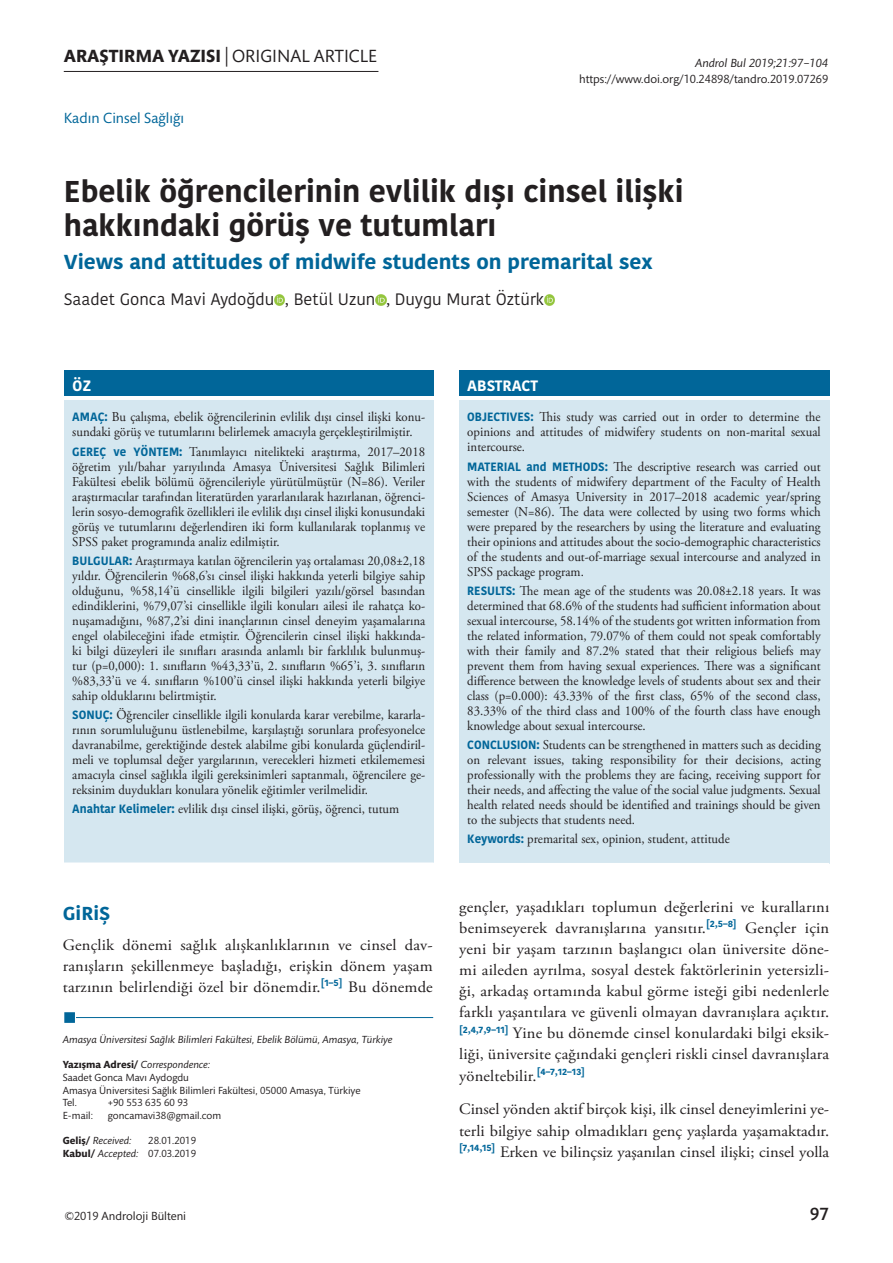
<style>
.page{position:relative;width:893px;height:1263px;background:#fff}
.page>*{position:absolute;margin:0;border:0;box-sizing:border-box;transform-origin:0 0}
.t1{font:700 30px/34.5px "Kohinoor Devanagari";color:#231f20}
.t2{font:700 20.1px "Kohinoor Devanagari";color:#016699;scale:1.04 1}
.t3{font:700 18.75px "Kohinoor Devanagari";color:#016699;scale:1.04 1}
.t4{font:18px "Mundo Sans Std";color:#231f20}
.t5{font:500 18px "Mundo Sans Std";color:#231f20}
.t6{font:16.5px "Kohinoor Devanagari";color:#231f20}
.t7{font:15.9px/21.1px "Adobe Garamond Pro";letter-spacing:.01em;color:#231f20;text-align:justify;scale:1.04 1}
.t8{font:15px "Mundo Sans Std";color:#016699}
.t9{font:700 15px "Kohinoor Devanagari";color:#fff}
.t10{font:13.5px/15px "Adobe Garamond Pro";color:#231f20;text-align:justify;scale:.95 1}
.t11{font:12px "Mundo Sans Std";color:#231f20}
.t12{font:italic 12px "Mundo Sans Std";color:#231f20}
.t13{font:10.5px/12.6px "Mundo Sans Std";color:#231f20}
.t14{font:italic 10.5px "Mundo Sans Std";color:#231f20}
.s1{font-weight:700}
.s2{font-family:"Kohinoor Devanagari";font-weight:700;font-size:12px;color:#016699}
.s3{font-style:italic}
.s4{font-weight:700;font-style:normal}
</style>
<div class="page">
<svg style="left:274px;top:295px;width:11px;height:10px"></svg>
<svg style="left:375px;top:295px;width:11px;height:10px"></svg>
<svg style="left:544px;top:295px;width:11px;height:10px"></svg>
<div style="left:459px;top:371px;width:370px;height:25px;background:#016699"></div>
<div style="left:459px;top:400px;width:370px;height:464px;background:#d5e7f0"></div>
<hr style="left:459px;top:863px;width:370px;height:1px;background:#fff">
<div style="left:64px;top:371px;width:370px;height:25px;background:#016699"></div>
<div style="left:64px;top:400px;width:370px;height:463px;background:#d5e7f0"></div>
<hr style="left:64px;top:862px;width:370px;height:2px;background:#fff">
<hr style="left:64px;top:71px;width:314px;height:1px;background:#231f20">
<div style="left:64px;top:1012px;width:11px;height:11px;background:#016699;border:2px solid #016699"></div>
<hr style="left:76px;top:1017px;width:357px;height:1px;background:#016699">
<h3 class="t4" style="left:64px;top:46px;width:315px"><span class="s1">ARAŞTIRMA YAZISI</span> | ORIGINAL ARTICLE</h3>
<p class="t8" style="left:64px;top:110px;width:122px">Kadın Cinsel Sağlığı</p>
<p class="t12" style="left:695px;top:56px;width:135px">Androl Bul 2019;21:97−104</p>
<p class="t11" style="left:579px;top:73px;width:250px">https://www.doi.org/10.24898/tandro.2019.07269</p>
<h1 class="t1" style="left:64px;top:173px;width:621px">Ebelik öğrencilerinin evlilik dışı cinsel ilişki hakkındaki görüş ve tutumları</h1>
<h2 class="t2" style="left:64px;top:244px;width:568px">Views and attitudes of midwife students on premarital sex</h2>
<p class="t6" style="left:64px;top:290px;width:482px">Saadet Gonca Mavi Aydoğdu , Betül Uzun , Duygu Murat Öztürk</p>
<p class="t9" style="left:72px;top:372px;width:20px">ÖZ</p>
<p class="t10" style="left:72px;top:410px;width:373px"><span class="s2">AMAÇ:</span> Bu çalışma, ebelik öğrencilerinin evlilik dışı cinsel ilişki konu&shy;sundaki görüş ve tutumlarını belirlemek amacıyla gerçekleştirilmiştir.</p>
<p class="t10" style="left:72px;top:444px;width:373px"><span class="s2">GEREÇ ve YÖNTEM:</span> Tanımlayıcı nitelikteki araştırma, 2017–2018 öğretim yılı/bahar yarıyılında Amasya Üniversitesi Sağlık Bilimleri Fakültesi ebelik bölümü öğrencileriyle yürütülmüştür (N=86). Veriler araştırmacılar tarafından literatürden yararlanılarak hazırlanan, öğrenci&shy;lerin sosyo-demografik özellikleri ile evlilik dışı cinsel ilişki konusundaki görüş ve tutumlarını değerlendiren iki form kullanılarak toplanmış ve SPSS paket programında analiz edilmiştir.</p>
<p class="t10" style="left:72px;top:554px;width:373px"><span class="s2">BULGULAR:</span> Araştırmaya katılan öğrencilerin yaş ortalaması 20,08±2,18 yıldır. Öğrencilerin %68,6’sı cinsel ilişki hakkında yeterli bilgiye sahip olduğunu, %58,14’ü cinsellikle ilgili bilgileri yazılı/görsel basından edindiklerini, %79,07’si cinsellikle ilgili konuları ailesi ile rahatça ko&shy;nuşamadığını, %87,2’si dini inançlarının cinsel deneyim yaşamalarına engel olabileceğini ifade etmiştir. Öğrencilerin cinsel ilişki hakkında&shy;ki bilgi düzeyleri ile sınıfları arasında anlamlı bir farklılık bulunmuş&shy;tur (p=0,000): 1. sınıfların %43,33’ü, 2. sınıfların %65’i, 3. sınıfların %83,33’ü ve 4. sınıfların %100’ü cinsel ilişki hakkında yeterli bilgiye sahip olduklarını belirtmiştir.</p>
<p class="t10" style="left:72px;top:708px;width:373px"><span class="s2">SONUÇ:</span> Öğrenciler cinsellikle ilgili konularda karar verebilme, kararla&shy;rının sorumluluğunu üstlenebilme, karşılaştığı sorunlara profesyonelce davranabilme, gerektiğinde destek alabilme gibi konularda güçlendiril&shy;meli ve toplumsal değer yargılarının, verecekleri hizmeti etkilememesi amacıyla cinsel sağlıkla ilgili gereksinimleri saptanmalı, öğrencilere ge&shy;reksinim duydukları konulara yönelik eğitimler verilmelidir.</p>
<p class="t10" style="left:72px;top:802px;width:346px"><span class="s2">Anahtar Kelimeler:</span> evlilik dışı cinsel ilişki, görüş, öğrenci, tutum</p>
<h3 class="t3" style="left:63px;top:897px;width:47px">GiRiŞ</h3>
<p class="t7" style="left:63px;top:934px;width:357px">Gençlik dönemi sağlık alışkanlıklarının ve cinsel dav&shy;ranışların şekillenmeye başladığı, erişkin dönem yaşam tarzının belirlendiği özel bir dönemdir.<sup>[1–5]</sup> Bu dönemde</p>
<p class="t14" style="left:63px;top:1034px;width:331px">Amasya Üniversitesi Sağlık Bilimleri Fakültesi, Ebelik Bölümü, Amasya, Türkiye</p>
<p class="t13" style="left:63px;top:1059px;width:299px"><span class="s1">Yazışma Adresi/</span> <span class="s3">Correspondence:<br></span>Saadet Gonca Mavı Aydogdu<br>Amasya Üniversitesi Sağlık Bilimleri Fakültesi, 05000 Amasya, Türkiye Tel.</p>
<p class="t13" style="left:108px;top:1097px;width:82px">+90 553 635 60 93</p>
<p class="t13" style="left:63px;top:1109px;width:32px">E-mail:</p>
<p class="t13" style="left:108px;top:1109px;width:115px">goncamavi38@gmail.com</p>
<p class="t14" style="left:63px;top:1135px;width:70px"><span class="s4">Geliş/</span> Received:</p>
<p class="t13" style="left:63px;top:1134px;width:135px;text-align:right">28.01.2019<br><span class="s1">Kabul/</span> <span class="s3">Accepted:</span> 07.03.2019</p>
<p class="t9" style="left:467px;top:372px;width:72px">ABSTRACT</p>
<p class="t10" style="left:467px;top:410px;width:373px"><span class="s2">OBJECTIVES:</span> This study was carried out in order to determine the opinions and attitudes of midwifery students on non-marital sexual intercourse.</p>
<p class="t10" style="left:467px;top:459px;width:374px"><span class="s2">MATERIAL and METHODS:</span> The descriptive research was carried out with the students of midwifery department of the Faculty of Health Sciences of Amasya University in 2017–2018 academic year/spring semester (N=86). The data were collected by using two forms which were prepared by the researchers by using the literature and evaluating their opinions and attitudes about the socio-demographic characteristics of the students and out-of-marriage sexual intercourse and analyzed in SPSS package program.</p>
<p class="t10" style="left:467px;top:584px;width:374px"><span class="s2">RESULTS:</span> The mean age of the students was 20.08±2.18 years. It was determined that 68.6% of the students had sufficient information about sexual intercourse, 58.14% of the students got written information from the related information, 79.07% of them could not speak comfortably with their family and 87.2% stated that their religious beliefs may prevent them from having sexual experiences. There was a significant difference between the knowledge levels of students about sex and their class (p=0.000): 43.33% of the first class, 65% of the second class, 83.33% of the third class and 100% of the fourth class have enough knowledge about sexual intercourse.</p>
<p class="t10" style="left:467px;top:738px;width:374px"><span class="s2">CONCLUSION:</span> Students can be strengthened in matters such as deciding on relevant issues, taking responsibility for their decisions, acting professionally with the problems they are facing, receiving support for their needs, and affecting the value of the social value judgments. Sexual health related needs should be identified and trainings should be given to the subjects that students need.</p>
<p class="t10" style="left:467px;top:832px;width:278px"><span class="s2">Keywords:</span> premarital sex, opinion, student, attitude</p>
<p class="t7" style="left:459px;top:896px;width:357px">gençler, yaşadıkları toplumun değerlerini ve kurallarını benimseyerek davranışlarına yansıtır.<sup>[2,5–8]</sup> Gençler için yeni bir yaşam tarzının başlangıcı olan üniversite döne&shy;mi aileden ayrılma, sosyal destek faktörlerinin yetersizli&shy;ği, arkadaş ortamında kabul görme isteği gibi nedenlerle farklı yaşantılara ve güvenli olmayan davranışlara açıktır. <sup>[2,4,7,9–11]</sup> Yine bu dönemde cinsel konulardaki bilgi eksik&shy;liği, üniversite çağındaki gençleri riskli cinsel davranışlara yöneltebilir.<sup>[4–7,12–13]</sup></p>
<p class="t7" style="left:459px;top:1099px;width:357px">Cinsel yönden aktif birçok kişi, ilk cinsel deneyimlerini ye&shy;terli bilgiye sahip olmadıkları genç yaşlarda yaşamaktadır. <sup>[7,14,15]</sup> Erken ve bilinçsiz yaşanılan cinsel ilişki; cinsel yolla</p>
<p class="t11" style="left:65px;top:1210px;width:123px">©2019 Androloji Bülteni</p>
<h3 class="t5" style="left:810px;top:1205px;width:21px">97</h3>
</div>
